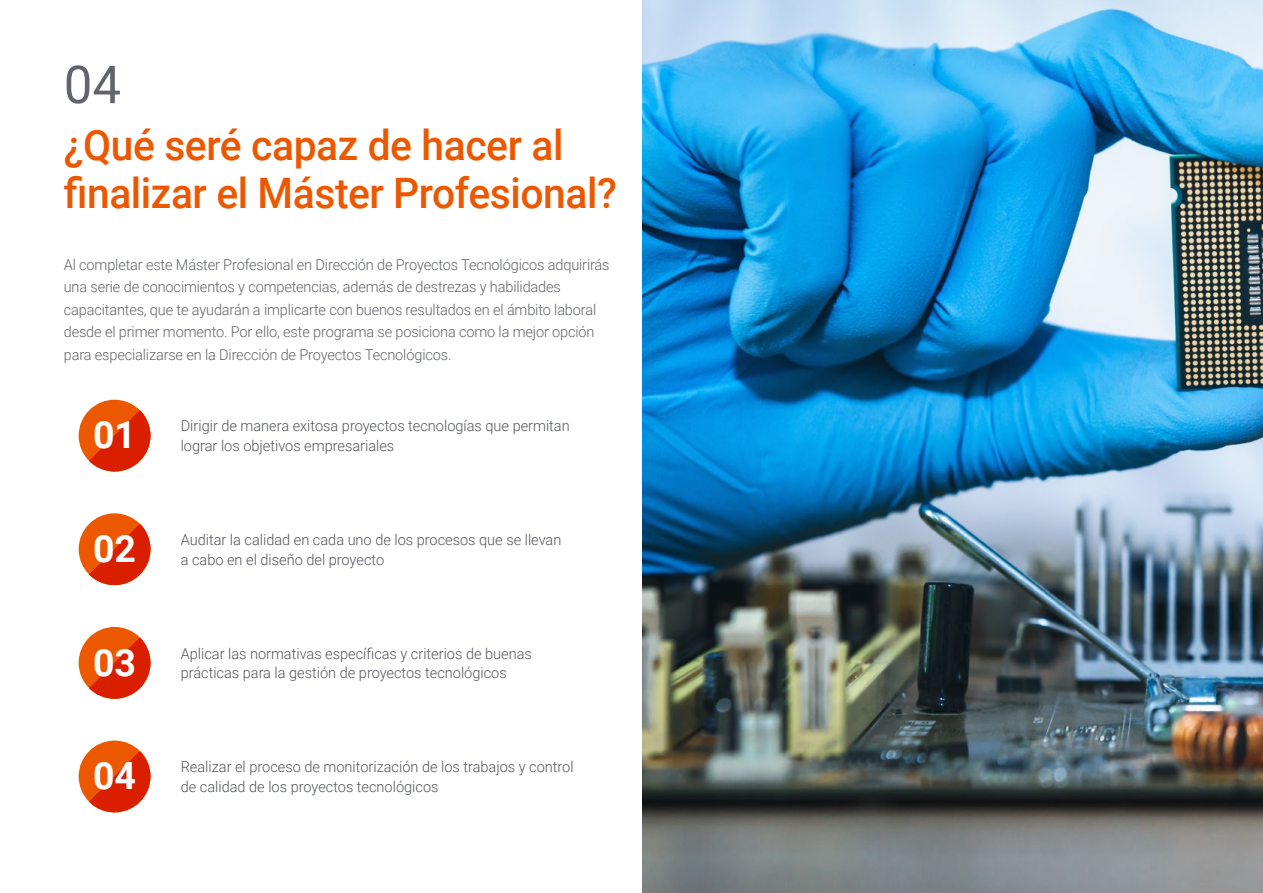
<style>
.page{position:relative;width:1263px;height:893px;background:#fff}
.page>*{position:absolute;margin:0;border:0;box-sizing:border-box;transform-origin:0 0}
.t1{font:52.5px "Roboto";color:#61646a}
.t2{font:500 42px/48px "Roboto";letter-spacing:-.01em;color:#ec5800}
.t3{font:700 37.5px "Roboto";color:#fff}
.t4{font:300 15px/19.5px "Roboto";color:#52555b}
.t5{font:300 15px/22.5px "Roboto";letter-spacing:-.01em;color:#61646a}
</style>
<div class="page">
<div style="left:79px;top:513px;width:71px;height:72px;background:#ec5800;border-radius:50%"></div>
<svg style="left:89px;top:524px;width:61px;height:61px"></svg>
<div style="left:79px;top:741px;width:71px;height:71px;background:#ec5800;border-radius:50%"></div>
<svg style="left:89px;top:751px;width:61px;height:61px"></svg>
<div style="left:79px;top:627px;width:71px;height:72px;background:#ec5800;border-radius:50%"></div>
<svg style="left:89px;top:637px;width:61px;height:62px"></svg>
<div style="left:79px;top:400px;width:71px;height:71px;background:#ec5800;border-radius:50%"></div>
<svg style="left:89px;top:410px;width:61px;height:61px"></svg>
<img style="left:642px;top:0;width:621px;height:893px">
<h1 class="t1" style="left:64px;top:48px;width:59px">04</h1>
<h2 class="t2" style="left:64px;top:119px;width:555px">¿Qué seré capaz de hacer al finalizar el Máster Profesional?</h2>
<p class="t5" style="left:64px;top:253px;width:547px">Al completar este Máster Profesional en Dirección de Proyectos Tecnológicos adquirirás una serie de conocimientos y competencias, además de destrezas y habilidades capacitantes, que te ayudarán a implicarte con buenos resultados en el ámbito laboral desde el primer momento. Por ello, este programa se posiciona como la mejor opción para especializarse en la Dirección de Proyectos Tecnológicos.</p>
<h3 class="t3" style="left:93px;top:409px;width:45px">01</h3>
<p class="t4" style="left:181px;top:416px;width:390px">Dirigir de manera exitosa proyectos tecnologías que permitan</p>
<p class="t4" style="left:181px;top:435px;width:215px">lograr los objetivos empresariales</p>
<h3 class="t3" style="left:93px;top:522px;width:45px">02</h3>
<p class="t4" style="left:181px;top:529px;width:382px">Auditar la calidad en cada uno de los procesos que se llevan a cabo en el diseño del proyecto</p>
<h3 class="t3" style="left:93px;top:636px;width:45px">03</h3>
<p class="t4" style="left:181px;top:643px;width:353px">Aplicar las normativas específicas y criterios de buenas prácticas para la gestión de proyectos tecnológicos</p>
<h3 class="t3" style="left:93px;top:750px;width:45px">04</h3>
<p class="t4" style="left:181px;top:757px;width:394px">Realizar el proceso de monitorización de los trabajos y control de calidad de los proyectos tecnológicos</p>
</div>
